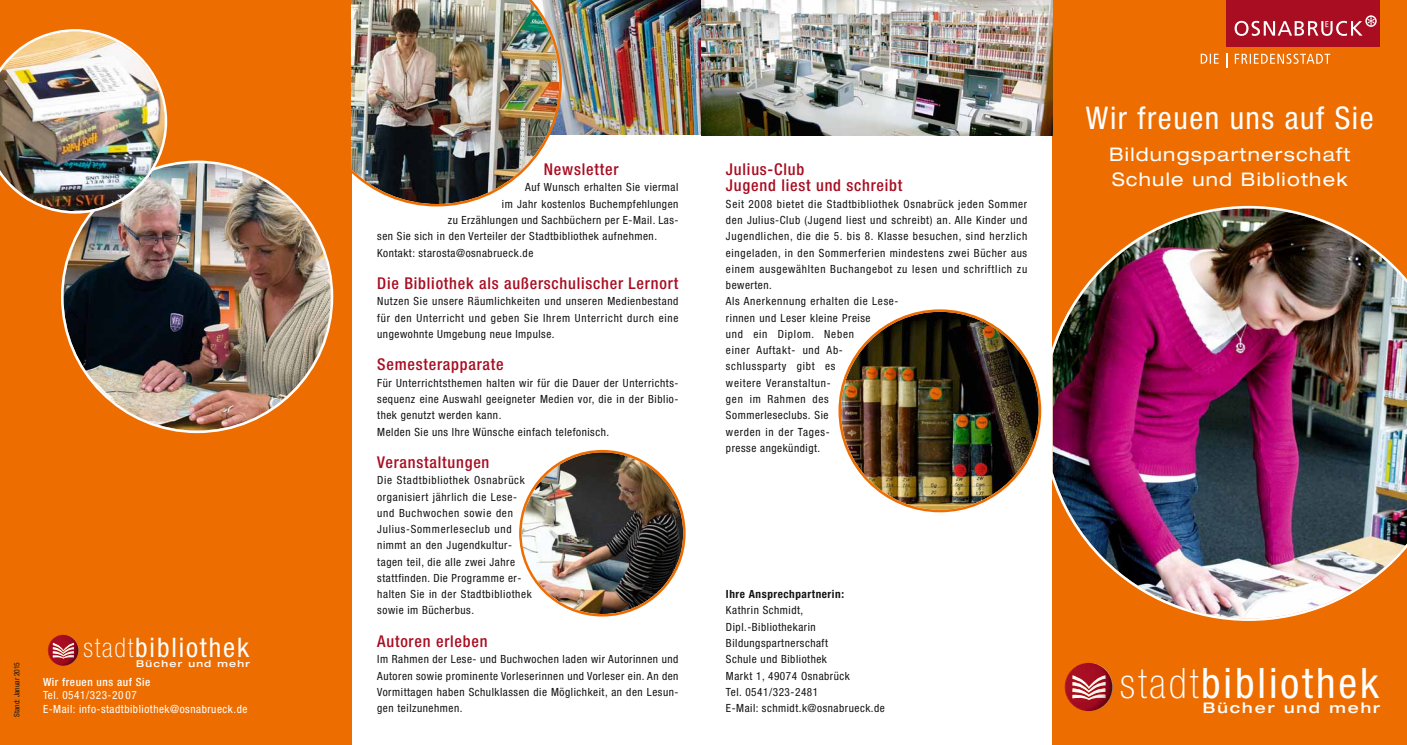
<style>
.page{position:relative;width:1407px;height:745px;background:#fff}
.page>*{position:absolute;margin:0;border:0;box-sizing:border-box;transform-origin:0 0}
.t1{font:condensed 42px "Helvetica Neue";letter-spacing:.07em;color:#fff}
.t2{font:condensed 31.25px "Helvetica Neue";letter-spacing:.05em;color:#fff}
.t3{font:condensed 26.88px "Helvetica Neue";letter-spacing:.07em;color:#fff}
.t4{font:expanded 18.75px/25px "Helvetica Neue";letter-spacing:.065em;color:#fff}
.t5{font:500 condensed 16.25px/16.2px "Helvetica Neue";letter-spacing:.05em;color:#a80d22}
.t6{font:500 expanded 14.62px "Helvetica Neue";letter-spacing:.13em;color:#fff;scale:1.04 1}
.t7{font:condensed 11.25px/16.2px "Helvetica Neue";letter-spacing:.05em;color:#141314}
.t8{font:condensed 11.25px/13.8px "Helvetica Neue";letter-spacing:.05em;color:#fff}
.t9{font:700 condensed 11.25px "Helvetica Neue";letter-spacing:.05em;color:#141314}
.t10{font:500 condensed 11.25px "Helvetica Neue";letter-spacing:.05em;color:#fff}
.t11{font:500 expanded 9.38px "Helvetica Neue";letter-spacing:.13em;color:#fff;scale:1.04 1}
.t12{font:condensed 7.5px "Helvetica Neue";color:#141314}
.s1{font-weight:100}
</style>
<div class="page">
<div style="left:1053px;top:0;width:354px;height:744px;background:#ed6d00"></div>
<div style="left:1226px;top:0;width:153px;height:47px;background:#a80d22"></div>
<svg style="left:1234px;top:15px;width:142px;height:21px"></svg>
<svg style="left:1226px;top:53px;width:1px;height:14px"></svg>
<svg style="left:1235px;top:54px;width:95px;height:10px"></svg>
<svg style="left:1200px;top:54px;width:18px;height:10px"></svg>
<img style="left:1112px;top:681px;width:1px;height:12px">
<img style="left:1065px;top:662px;width:47px;height:48px">
<img style="left:1072px;top:675px;width:33px;height:6px">
<img style="left:1072px;top:681px;width:33px;height:18px">
<img style="left:1052px;top:206px;width:355px;height:414px">
<div style="left:0;top:0;width:351px;height:744px;background:#ed6d00"></div>
<img style="left:61px;top:160px;width:272px;height:273px">
<img style="left:0;top:29px;width:167px;height:184px">
<img style="left:48px;top:634px;width:30px;height:31px">
<img style="left:53px;top:642px;width:21px;height:4px">
<img style="left:53px;top:646px;width:21px;height:12px">
<img style="left:562px;top:0;width:140px;height:135px">
<img style="left:702px;top:0;width:350px;height:135px">
<img style="left:838px;top:309px;width:203px;height:203px">
<img style="left:519px;top:449px;width:166px;height:167px">
<img style="left:351px;top:0;width:211px;height:206px">
<p class="t12" style="left:14px;top:716px;width:56px;rotate:-90deg">Stand: Januar 2015</p>
<h3 class="t3" style="left:83px;top:637px;width:167px"><span class="s1">stadt</span>bibliothek</h3>
<p class="t11" style="left:136px;top:659px;width:111px">Bücher und mehr</p>
<p class="t10" style="left:43px;top:677px;width:109px">Wir freuen uns auf Sie</p>
<p class="t8" style="left:43px;top:689px;width:206px">Tel. 0541/323-20 07<br>E-Mail: info-stadtbibliothek@osnabrueck.de</p>
<h3 class="t5" style="left:544px;top:163px;width:76px">Newsletter</h3>
<p class="t7" style="left:525px;top:180px;width:155px">Auf Wunsch erhalten Sie viermal</p>
<p class="t7" style="left:502px;top:196px;width:178px">im Jahr kostenlos Buchempfehlungen</p>
<p class="t7" style="left:448px;top:213px;width:232px">zu Erzählungen und Sachbüchern per E-Mail. Las-</p>
<p class="t7" style="left:377px;top:229px;width:281px">sen Sie sich in den Verteiler der Stadtbibliothek aufnehmen.</p>
<p class="t7" style="left:377px;top:245px;width:158px">Kontakt: starosta@osnabrueck.de</p>
<h3 class="t5" style="left:377px;top:276px;width:302px">Die Bibliothek als außerschulischer Lernort</h3>
<p class="t7" style="left:377px;top:294px;width:303px;text-align:justify">Nutzen Sie unsere Räumlichkeiten und unseren Medienbestand für den Unterricht und geben Sie Ihrem Unterricht durch eine ungewohnte Umgebung neue Impulse.</p>
<h3 class="t5" style="left:377px;top:358px;width:128px">Semesterapparate</h3>
<p class="t7" style="left:377px;top:375px;width:303px">Für Unterrichtsthemen halten wir für die Dauer der Unterrichts&shy;sequenz eine Auswahl geeigneter Medien vor, die in der Biblio&shy;thek genutzt werden kann.<br>Melden Sie uns Ihre Wünsche einfach telefonisch.</p>
<h3 class="t5" style="left:377px;top:455px;width:114px">Veranstaltungen</h3>
<p class="t7" style="left:377px;top:473px;width:156px">Die Stadtbibliothek Osnabrück organisiert jährlich die Lese&shy;und Buchwochen sowie den<br>Julius-Sommerleseclub und nimmt an den Jugendkultur&shy;tagen teil, die alle zwei Jahre stattfinden. Die Programme er&shy;halten Sie in der Stadtbibliothek sowie im Bücherbus.</p>
<h3 class="t5" style="left:377px;top:634px;width:112px">Autoren erleben</h3>
<p class="t7" style="left:377px;top:651px;width:303px;text-align:justify">Im Rahmen der Lese- und Buchwochen laden wir Autorinnen und Autoren sowie prominente Vorleserinnen und Vorleser ein. An den Vormittagen haben Schulklassen die Möglichkeit, an den Lesun&shy;gen teilzunehmen.</p>
<h3 class="t5" style="left:726px;top:163px;width:178px">Julius-Club<br>Jugend liest und schreibt</h3>
<p class="t7" style="left:726px;top:196px;width:303px">Seit 2008 bietet die Stadtbibliothek Osnabrück jeden Sommer den Julius-Club (Jugend liest und schreibt) an. Alle Kinder und Jugendlichen, die die 5. bis 8. Klasse besuchen, sind herzlich eingeladen, in den Sommerferien mindestens zwei Bücher aus einem ausgewählten Buchangebot zu lesen und schriftlich zu bewerten.<br>Als Anerkennung erhalten die Lese-<br>rinnen und Leser kleine Preise<br>und ein Diplom. Neben<br>einer Auftakt- und Ab-<br>schlussparty gibt es<br>weitere Veranstaltun-<br>gen im Rahmen des<br>Sommerleseclubs. Sie<br>werden in der Tages-<br>presse angekündigt.</p>
<p class="t9" style="left:726px;top:589px;width:120px">Ihre Ansprechpartnerin:</p>
<p class="t7" style="left:726px;top:603px;width:160px">Kathrin Schmidt,<br>Dipl.-Bibliothekarin<br>Bildungspartnerschaft<br>Schule und Bibliothek<br>Markt 1, 49074 Osnabrück<br>Tel. 0541/323-2481<br>E-Mail: schmidt.k@osnabrueck.de</p>
<h2 class="t2" style="left:1086px;top:106px;width:289px">Wir freuen uns auf Sie</h2>
<h3 class="t4" style="left:1109px;top:144px;width:243px">Bildungspartnerschaft<br>Schule und Bibliothek</h3>
<h1 class="t1" style="left:1120px;top:667px;width:260px"><span class="s1">stadt</span>bibliothek</h1>
<p class="t6" style="left:1202px;top:702px;width:172px">Bücher und mehr</p>
</div>
